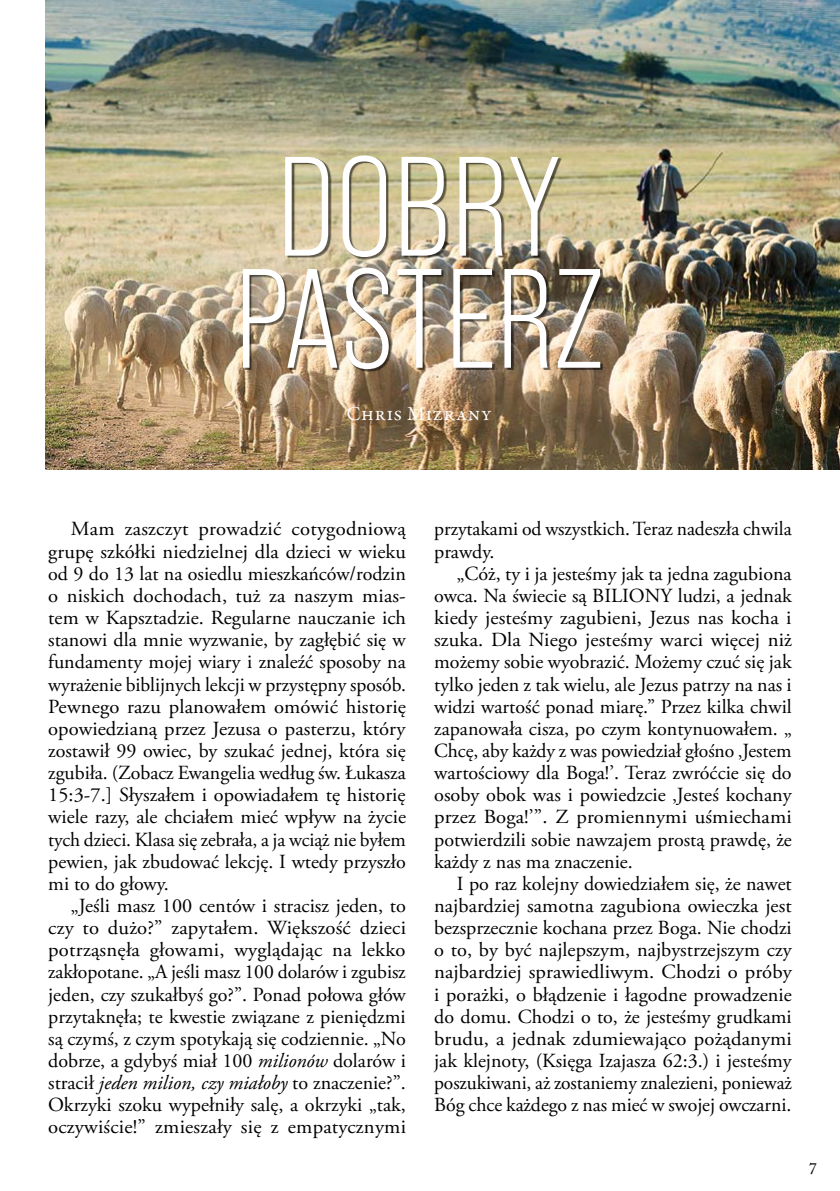
<style>
.page{position:relative;width:840px;height:1191px;background:#fff}
.page>*{position:absolute;margin:0;border:0;box-sizing:border-box;transform-origin:0 0}
.t1{font:141px/112px "Bebas Neue Pro";letter-spacing:.01em;color:#fff}
.t2{font:20px/22.2px "Adobe Garamond Pro";color:#000;text-align:justify}
.t3{font:20px "Garamond Premr Pro";letter-spacing:.04em;color:#fff}
.t4{font:16px "Adobe Caslon Pro";color:#000}
.s1{font-style:italic}
</style>
<div class="page">
<img style="left:45px;top:0;width:794px;height:469px">
<div style="left:244px;top:157px;width:358px;height:215px;background:#000;opacity:.57"></div>
<h1 class="t1" style="left:235px;top:151px;width:370px">DOBRY<br>PASTERZ</h1>
<p class="t3" style="left:346px;top:401px;width:146px">Chris Mizrany</p>
<p class="t2" style="left:48px;top:519px;width:359px;text-indent:23px">Mam zaszczyt prowadzić cotygodniową grupę szkółki niedzielnej dla dzieci w wieku od 9 do 13 lat na osiedlu mieszkańców/rodzin o niskich dochodach, tuż za naszym mias&shy;tem w Kapsztadzie. Regularne nauczanie ich stanowi dla mnie wyzwanie, by zagłębić się w fundamenty mojej wiary i znaleźć sposoby na wyrażenie biblijnych lekcji w przystępny sposób.<br>Pewnego razu planowałem omówić historię opowiedzianą przez Jezusa o pasterzu, który zostawił 99 owiec, by szukać jednej, która się zgubiła. (Zobacz Ewangelia według św. Łukasza 15:3-7.] Słyszałem i opowiadałem tę historię wiele razy, ale chciałem mieć wpływ na życie tych dzieci. Klasa się zebrała, a ja wciąż nie byłem pewien, jak zbudować lekcję. I wtedy przyszło mi to do głowy.</p>
<p class="t2" style="left:48px;top:895px;width:359px;text-indent:23px">„Jeśli masz 100 centów i stracisz jeden, to czy to dużo?” zapytałem. Większość dzieci potrząsnęła głowami, wyglądając na lekko zakłopotane. „A jeśli masz 100 dolarów i zgubisz jeden, czy szukałbyś go?”. Ponad połowa głów przytaknęła; te kwestie związane z pieniędzmi są czymś, z czym spotykają się codziennie. „No dobrze, a gdybyś miał 100 <span class="s1">milionów</span> dolarów i stracił <span class="s1">jeden milion, czy miałoby</span> to znaczenie?”.<br>Okrzyki szoku wypełniły salę, a okrzyki „tak, oczywiście!” zmieszały się z empatycznymi</p>
<p class="t2" style="left:434px;top:519px;width:359px">przytakami od wszystkich. Teraz nadeszła chwila prawdy.</p>
<p class="t2" style="left:434px;top:563px;width:359px;text-indent:23px">„Cóż, ty i ja jesteśmy jak ta jedna zagubiona owca. Na świecie są BILIONY ludzi, a jednak kiedy jesteśmy zagubieni, Jezus nas kocha i szuka. Dla Niego jesteśmy warci więcej niż możemy sobie wyobrazić. Możemy czuć się jak tylko jeden z tak wielu, ale Jezus patrzy na nas i widzi wartość ponad miarę.” Przez kilka chwil zapanowała cisza, po czym kontynuowałem. „ Chcę, aby każdy z was powiedział głośno ‚Jestem wartościowy dla Boga!’. Teraz zwróćcie się do osoby obok was i powiedzcie ‚Jesteś kochany przez Boga!’”. Z promiennymi uśmiechami potwierdzili sobie nawzajem prostą prawdę, że każdy z nas ma znaczenie.</p>
<p class="t2" style="left:434px;top:873px;width:359px;text-indent:23px">I po raz kolejny dowiedziałem się, że nawet najbardziej samotna zagubiona owieczka jest bezsprzecznie kochana przez Boga. Nie chodzi o to, by być najlepszym, najbystrzejszym czy najbardziej sprawiedliwym. Chodzi o próby i porażki, o błądzenie i łagodne prowadzenie do domu. Chodzi o to, że jesteśmy grudkami brudu, a jednak zdumiewająco pożądanymi jak klejnoty, (Księga Izajasza 62:3.) i jesteśmy poszukiwani, aż zostaniemy znalezieni, ponieważ Bóg chce każdego z nas mieć w swojej owczarni.</p>
<p class="t4" style="left:808px;top:1159px;width:9px">7</p>
</div>
